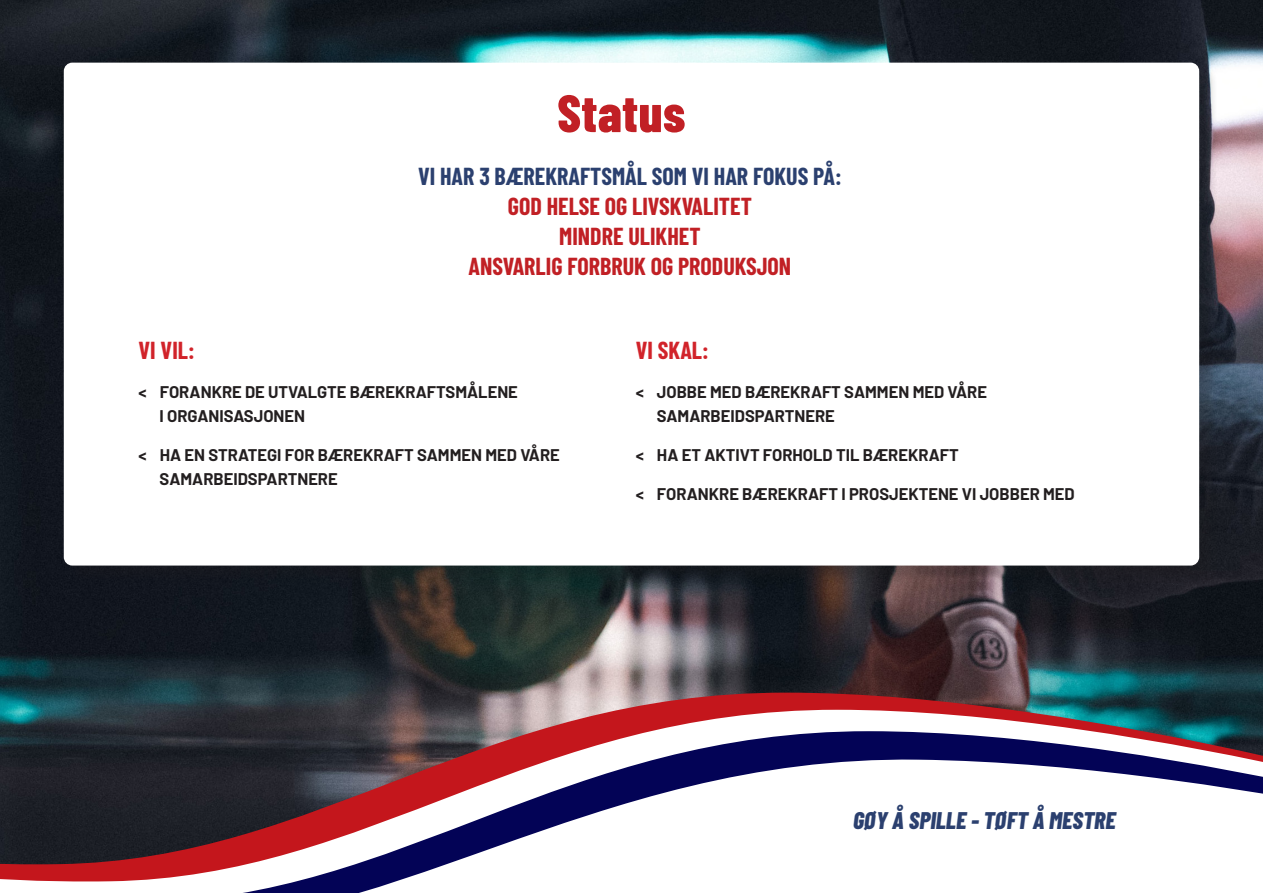
<style>
.page{position:relative;width:1263px;height:893px;background:#fff}
.page>*{position:absolute;margin:0;border:0;box-sizing:border-box;transform-origin:0 0}
.t1{font:800 52.5px "Barlow Condensed";letter-spacing:.01em;color:#c12025}
.t2{font:700 24px/30px "Barlow Condensed";color:#c12025;text-align:center}
.t3{font:700 24px "Barlow Condensed";color:#2b406f}
.t4{font:italic 800 24px "Barlow Condensed";color:#2b406f}
.t5{font:700 24px "Barlow Condensed";color:#d1232a}
.t6{font:700 16.5px/24px "Barlow";color:#231f20}
</style>
<div class="page">
<img style="left:0;top:0;width:1263px;height:693px">
<div style="left:66px;top:65px;width:1152px;height:519px;background:#231f20;opacity:.22"></div>
<div style="left:64px;top:63px;width:1135px;height:503px;background:#fff;border-radius:9px"></div>
<svg style="left:0;top:693px;width:1263px;height:17px;background:#5f484e"></svg>
<svg style="left:0;top:710px;width:1263px;height:21px"></svg>
<svg style="left:0;top:731px;width:1263px;height:162px"></svg>
<h1 class="t1" style="left:557px;top:76px;width:130px">Status</h1>
<h2 class="t3" style="left:418px;top:159px;width:425px">VI HAR 3 BÆREKRAFTSMÅL SOM VI HAR FOKUS PÅ:</h2>
<h2 class="t2" style="left:469px;top:190px;width:324px">GOD HELSE OG LIVSKVALITET<br>MINDRE ULIKHET<br>ANSVARLIG FORBRUK OG PRODUKSJON</h2>
<h2 class="t5" style="left:139px;top:333px;width:58px">VI VIL:</h2>
<p class="t6" style="left:160px;top:378px;width:360px;text-indent:-21px">&lt; FORANKRE DE UTVALGTE BÆREKRAFTSMÅLENE<br>I ORGANISASJONEN</p>
<p class="t6" style="left:160px;top:441px;width:402px;text-indent:-21px">&lt; HA EN STRATEGI FOR BÆREKRAFT SAMMEN MED VÅRE<br>SAMARBEIDSPARTNERE</p>
<h2 class="t5" style="left:636px;top:333px;width:75px">VI SKAL:</h2>
<p class="t6" style="left:657px;top:378px;width:332px;text-indent:-21px">&lt; JOBBE MED BÆREKRAFT SAMMEN MED VÅRE<br>SAMARBEIDSPARTNERE</p>
<p class="t6" style="left:636px;top:441px;width:324px">&lt; HA ET AKTIVT FORHOLD TIL BÆREKRAFT</p>
<p class="t6" style="left:636px;top:480px;width:440px">&lt; FORANKRE BÆREKRAFT I PROSJEKTENE VI JOBBER MED</p>
<h2 class="t4" style="left:853px;top:803px;width:264px">GØY Å SPILLE - TØFT Å MESTRE</h2>
</div>
